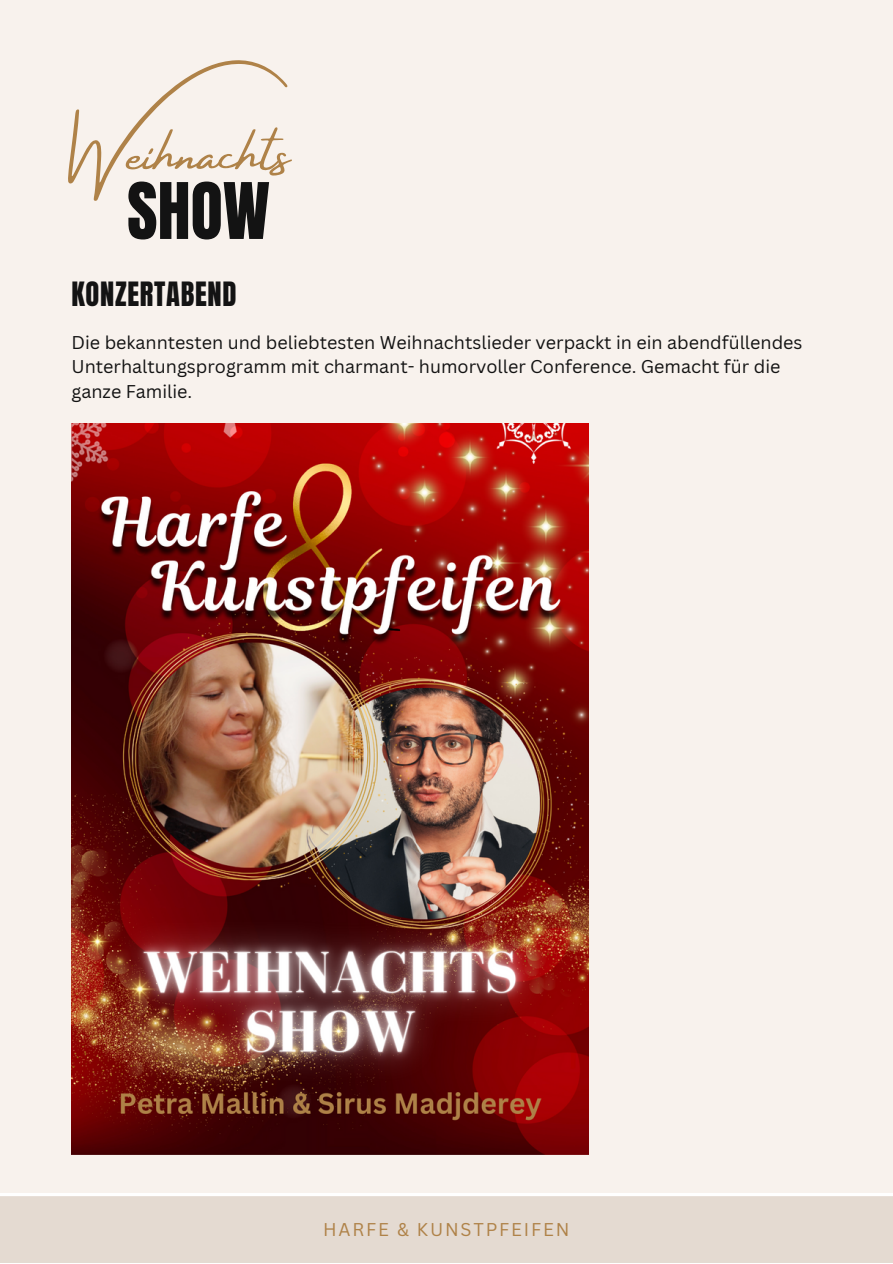
<style>
.page{position:relative;width:893px;height:1264px;background:#fff}
.page>*{position:absolute;margin:0;border:0;box-sizing:border-box;transform-origin:0 0}
.t1{font:66.15px "Anton";color:#131313}
.t2{font:60px "Amsterdam Four";color:#af8248}
.t3{font:28.5px "Anton";letter-spacing:.025em;color:#131313}
.t4{font:18px/24.8px "Canva Sans";color:#131313}
.t5{font:18px "Canva Sans";letter-spacing:.1em;color:#af8248}
</style>
<div class="page">
<div style="left:0;top:0;width:892px;height:1262px;background:#f8f2ed"></div>
<div style="left:0;top:1193px;width:892px;height:69px;background:#e4dad1"></div>
<img style="left:71px;top:424px;width:518px;height:730px">
<p class="t2" style="left:71px;top:120px;width:221px">Weihnachts</p>
<p class="t1" style="left:127px;top:164px;width:144px">SHOW</p>
<p class="t3" style="left:71px;top:273px;width:166px">KONZERTABEND</p>
<p class="t4" style="left:71px;top:329px;width:732px">Die bekanntesten und beliebtesten Weihnachtslieder verpackt in ein abendfüllendes<br>Unterhaltungsprogramm mit charmant- humorvoller Conference. Gemacht für die ganze Familie.</p>
<p class="t5" style="left:323px;top:1216px;width:248px">HARFE &amp; KUNSTPFEIFEN</p>
</div>
